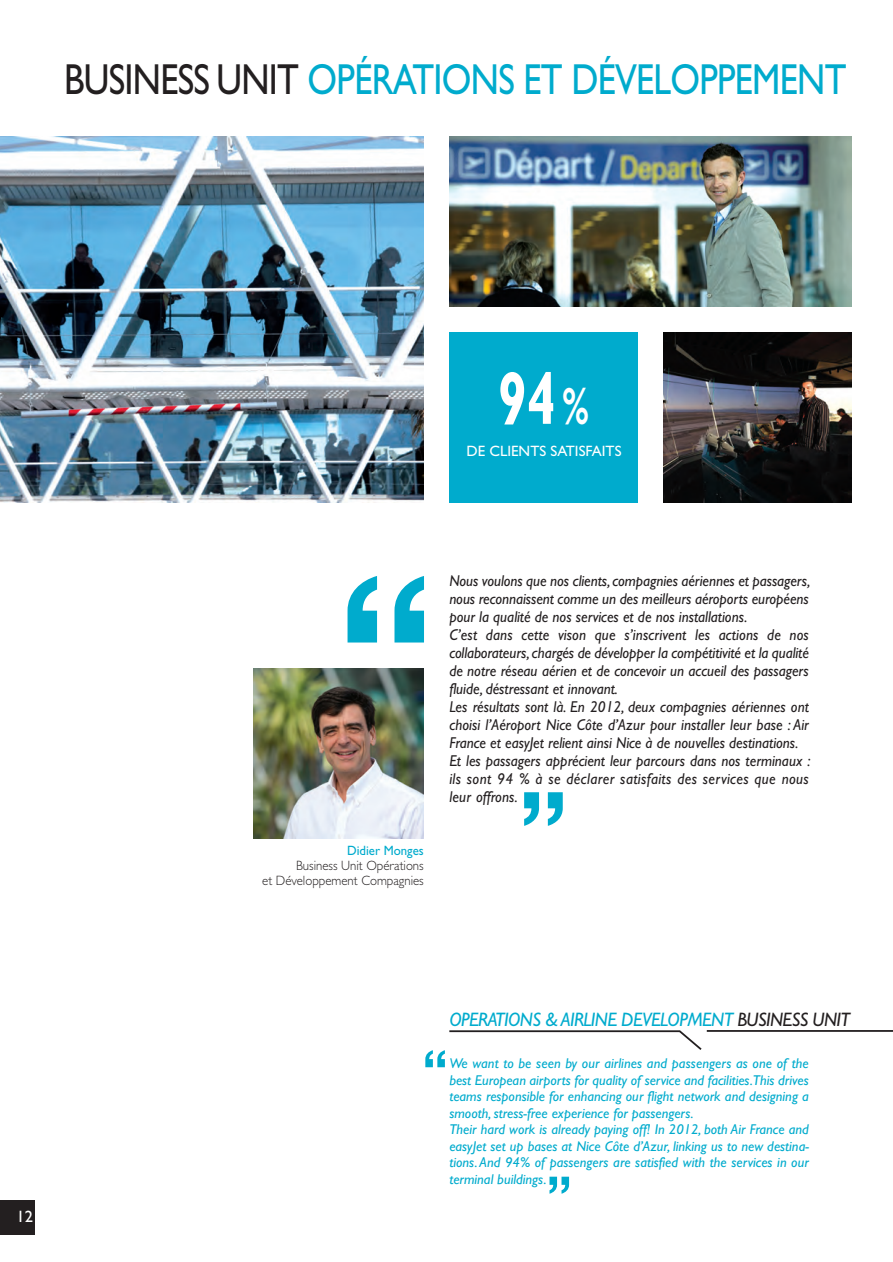
<style>
.page{position:relative;width:893px;height:1262px;background:#fff}
.page>*{position:absolute;margin:0;border:0;box-sizing:border-box;transform-origin:0 0}
.t1{font:500 235.8px "Helvetica Neue LT Std";color:#00abcd}
.t2{font:500 119.1px "Helvetica Neue LT Std";color:#00abcd}
.t3{font:700 75px "Gill Sans";color:#fff;scale:.7 1}
.t4{font:500 60.3px "Helvetica Neue LT Std";color:#00abcd}
.t5{font:43.5px "Gill Sans Std";letter-spacing:-.02em;color:#00abcd;scale:.83 1}
.t6{font:italic 19.5px "Gill Sans Std";letter-spacing:-.03em;color:#00abcd}
.t7{font:16.5px "Gill Sans Std";color:#fff}
.t8{font:italic 15.75px/18px "Gill Sans Std";color:#231f20;scale:.95 1}
.t9{font:15px "Gill Sans Std";color:#fff}
.t10{font:italic 14.25px/16.5px "Gill Sans Std";color:#00abcd}
.t11{font:300 13.5px/15px "Gill Sans Std";color:#231f20;text-align:right;scale:.95 1}
.t12{font:13.5px "Gill Sans Std";color:#00abcd;scale:.95 1}
.s1{color:#231f20}
.s2{font-size:52.5px}
</style>
<div class="page">
<div style="left:0;top:1199px;width:34px;height:34px;background:#231f20"></div>
<hr style="left:706px;top:1029px;width:186px;height:2px;background:#231f20">
<svg style="left:449px;top:1030px;width:253px;height:20px"></svg>
<img style="left:0;top:136px;width:423px;height:366px">
<div style="left:449px;top:332px;width:188px;height:170px;background:#00abcd"></div>
<img style="left:663px;top:332px;width:188px;height:170px">
<img style="left:449px;top:136px;width:402px;height:171px">
<img style="left:253px;top:668px;width:170px;height:170px">
<h3 class="t5" style="left:64px;top:64px;width:943px"><span class="s1">BUSINESS UNIT</span> OPÉRATIONS ET DÉVELOPPEMENT</h3>
<p class="t7" style="left:17px;top:1210px;width:18px">12</p>
<h3 class="t3" style="left:497px;top:372px;width:132px">94<span class="s2">%</span></h3>
<p class="t9" style="left:466px;top:445px;width:156px">DE CLIENTS SATISFAITS</p>
<h1 class="t1" style="left:333px;top:525px;width:106px">“</h1>
<p class="t12" style="left:347px;top:846px;width:82px">Didier Monges</p>
<p class="t11" style="left:262px;top:859px;width:171px">Business Unit Opérations<br>et Développement Compagnies</p>
<p class="t8" style="left:449px;top:573px;width:381px">Nous voulons que nos clients, compagnies aériennes et passagers, nous reconnaissent comme un des meilleurs aéroports européens pour la qualité de nos services et de nos installations.<br>C’est dans cette vison que s’inscrivent les actions de nos collaborateurs, chargés de développer la compétitivité et la qualité de notre réseau aérien et de concevoir un accueil des passagers fluide, déstressant et innovant.<br>Les résultats sont là. En 2012, deux compagnies aériennes ont choisi l’Aéroport Nice Côte d’Azur pour installer leur base : Air France et easyJet relient ainsi Nice à de nouvelles destinations.<br>Et les passagers apprécient leur parcours dans nos terminaux : ils sont 94 % à se déclarer satisfaits des services que nous leur offrons.</p>
<h2 class="t2" style="left:569px;top:851px;width:54px;rotate:-180deg">“</h2>
<p class="t6" style="left:449px;top:1012px;width:402px">OPERATIONS &amp; AIRLINE DEVELOPMENT <span class="s1">BUSINESS UNIT</span></p>
<p class="t10" style="left:449px;top:1056px;width:361px">We want to be seen by our airlines and passengers as one of the best European airports for quality of service and facilities.This drives teams responsible for enhancing our flight network and designing a smooth, stress-free experience for passengers.<br>Their hard work is already paying off! In 2012, both Air France and easyJet set up bases at Nice Côte d’Azur, linking us to new destina&shy;tions. And 94% of passengers are satisfied with the services in our terminal buildings.</p>
<h3 class="t4" style="left:421px;top:1036px;width:28px">“</h3>
<h3 class="t4" style="left:572px;top:1206px;width:28px;rotate:-180deg">“</h3>
</div>
